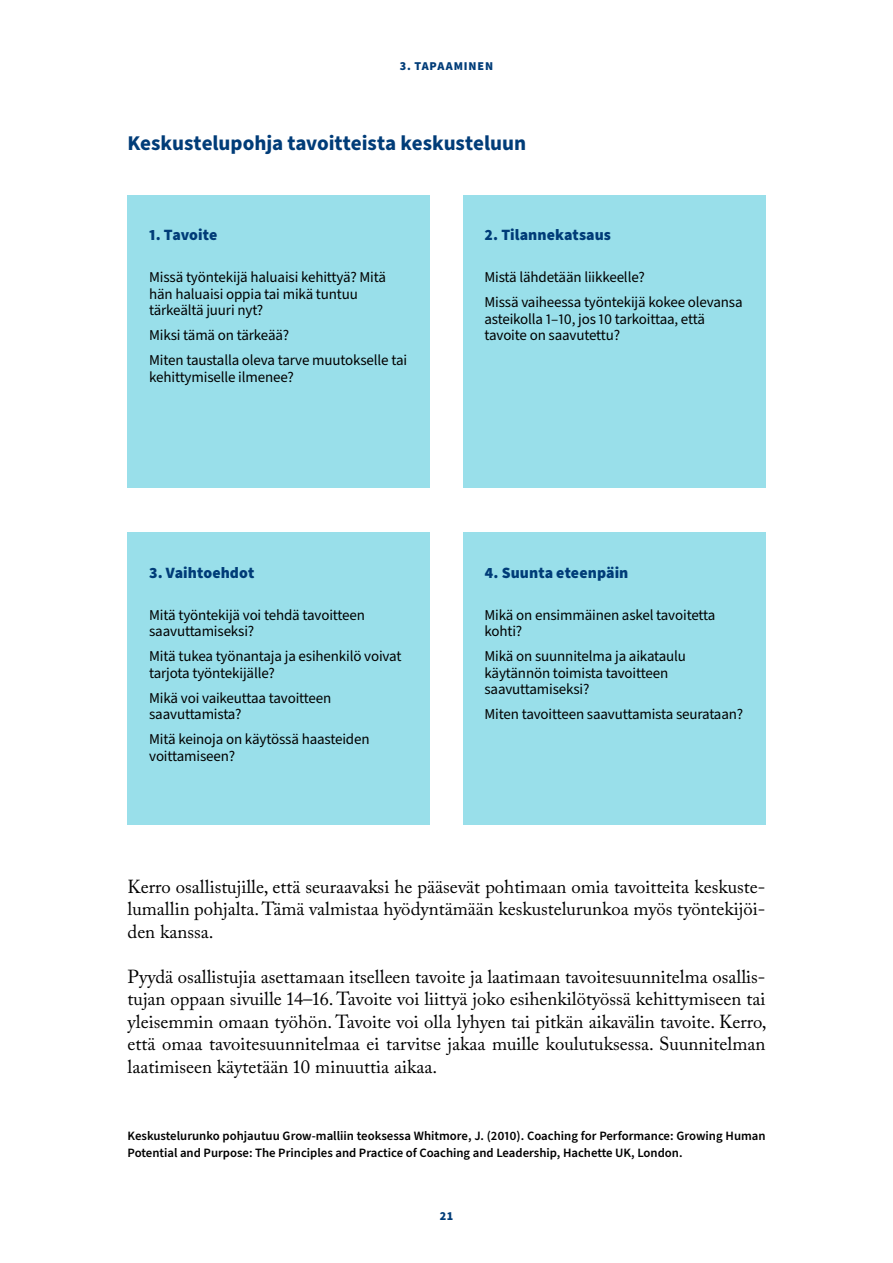
<style>
.page{position:relative;width:893px;height:1263px;background:#fff}
.page>*{position:absolute;margin:0;border:0;box-sizing:border-box;transform-origin:0 0}
.Otsikko_3{font:700 21px "Source Sans Pro";letter-spacing:-.005em;color:#003c78}
.Leipäteksti_2_ilman{font:18.75px/22.5px "Adobe Caslon Pro";color:#000;text-align:justify}
.Otsikko_4{font:900 15.75px "Source Sans Pro";letter-spacing:.005em;color:#003c78}
.keskustelupohjatekst{font:15px/16.5px "Source Sans Pro";letter-spacing:-.01em;color:#000}
.Kuvateksti{font:600 12.75px/16.5px "Source Sans Pro";color:#000}
.t1{font:900 12px "Source Sans Pro";letter-spacing:.07em;color:#003c78}
</style>
<div class="page">
<div style="left:128px;top:195px;width:302px;height:293px;background:#99dfea"></div>
<div style="left:463px;top:195px;width:303px;height:293px;background:#99dfea"></div>
<div style="left:128px;top:533px;width:302px;height:292px;background:#99dfea"></div>
<div style="left:463px;top:533px;width:303px;height:292px;background:#99dfea"></div>
<p class="t1" style="left:400px;top:58px;width:95px">3. Tapaaminen</p>
<h3 class="Otsikko_3" style="left:128px;top:129px;width:400px">Keskustelupohja tavoitteista keskusteluun</h3>
<h4 class="Otsikko_4" style="left:149px;top:224px;width:70px">1. Tavoite</h4>
<p class="keskustelupohjatekst" style="left:149px;top:269px;width:238px">Missä työntekijä haluaisi kehittyä? Mitä hän haluaisi oppia tai mikä tuntuu tärkeältä juuri nyt?</p>
<p class="keskustelupohjatekst" style="left:149px;top:327px;width:141px">Miksi tämä on tärkeää?</p>
<p class="keskustelupohjatekst" style="left:149px;top:352px;width:259px">Miten taustalla oleva tarve muutokselle tai kehittymiselle ilmenee?</p>
<h4 class="Otsikko_4" style="left:149px;top:561px;width:107px">3. Vaihtoehdot</h4>
<p class="keskustelupohjatekst" style="left:149px;top:607px;width:217px">Mitä työntekijä voi tehdä tavoitteen saavuttamiseksi?</p>
<p class="keskustelupohjatekst" style="left:149px;top:648px;width:254px">Mitä tukea työnantaja ja esihenkilö voivat tarjota työntekijälle?</p>
<p class="keskustelupohjatekst" style="left:149px;top:690px;width:184px">Mikä voi vaikeuttaa tavoitteen saavuttamista?</p>
<p class="keskustelupohjatekst" style="left:149px;top:731px;width:222px">Mitä keinoja on käytössä haasteiden voittamiseen?</p>
<h4 class="Otsikko_4" style="left:484px;top:224px;width:128px">2. Tilannekatsaus</h4>
<p class="keskustelupohjatekst" style="left:484px;top:269px;width:162px">Mistä lähdetään liikkeelle?</p>
<p class="keskustelupohjatekst" style="left:484px;top:294px;width:260px">Missä vaiheessa työntekijä kokee olevansa asteikolla 1–10, jos 10 tarkoittaa, että tavoite on saavutettu?</p>
<h4 class="Otsikko_4" style="left:484px;top:561px;width:145px">4. Suunta eteenpäin</h4>
<p class="keskustelupohjatekst" style="left:484px;top:607px;width:232px">Mikä on ensimmäinen askel tavoitetta kohti?</p>
<p class="keskustelupohjatekst" style="left:484px;top:648px;width:203px">Mikä on suunnitelma ja aikataulu käytännön toimista tavoitteen saavuttamiseksi?</p>
<p class="keskustelupohjatekst" style="left:484px;top:706px;width:260px">Miten tavoitteen saavuttamista seurataan?</p>
<p class="Leipäteksti_2_ilman" style="left:128px;top:875px;width:639px">Kerro osallistujille, että seuraavaksi he pääsevät pohtimaan omia tavoitteita keskuste&shy;lumallin pohjalta. Tämä valmistaa hyödyntämään keskustelurunkoa myös työntekijöi&shy;den kanssa.</p>
<p class="Leipäteksti_2_ilman" style="left:128px;top:965px;width:641px">Pyydä osallistujia asettamaan itselleen tavoite ja laatimaan tavoitesuunnitelma osallis&shy;tujan oppaan sivuille 14–16. Tavoite voi liittyä joko esihenkilötyössä kehittymiseen tai yleisemmin omaan työhön. Tavoite voi olla lyhyen tai pitkän aikavälin tavoite. Kerro, että omaa tavoitesuunnitelmaa ei tarvitse jakaa muille koulutuksessa. Suunnitelman laatimiseen käytetään 10 minuuttia aikaa.</p>
<p class="Kuvateksti" style="left:128px;top:1128px;width:639px">Keskustelurunko pohjautuu Grow-malliin teoksessa Whitmore, J. (2010). Coaching for Performance: Growing Human<br>Potential and Purpose: The Principles and Practice of Coaching and Leadership, Hachette UK, London.</p>
<p class="t1" style="left:440px;top:1208px;width:15px">21</p>
</div>
